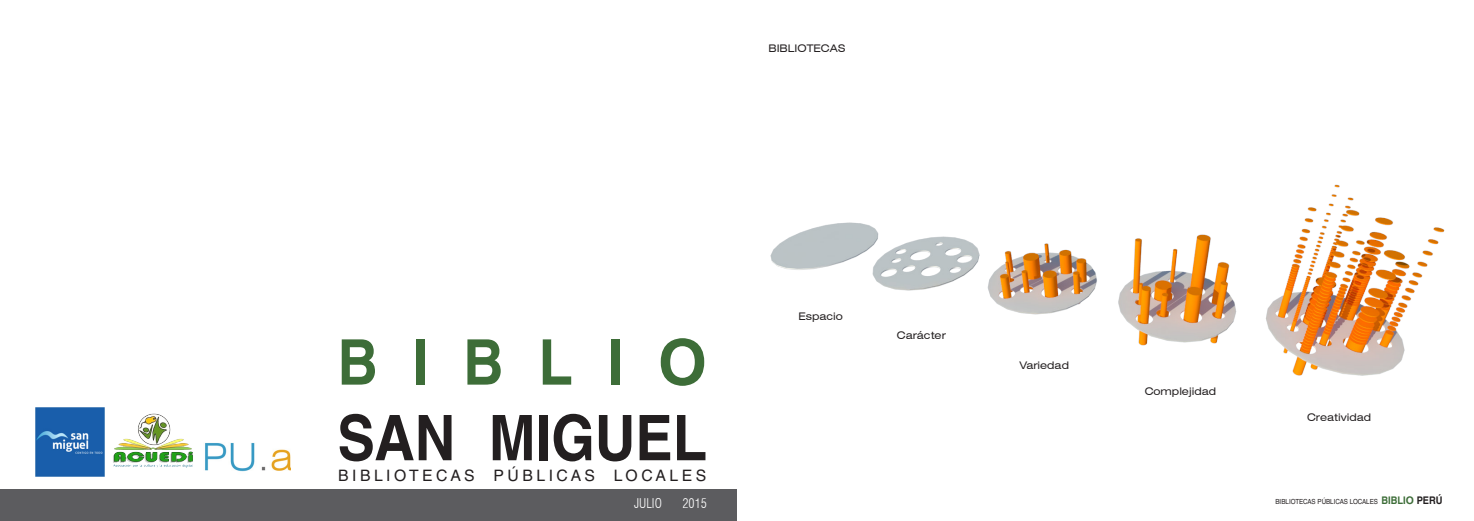
<style>
.page{position:relative;width:1474px;height:521px;background:#fff}
.page>*{position:absolute;margin:0;border:0;box-sizing:border-box;transform-origin:0 0}
.t1{font:700 63px "Helvetica LT Std";color:#231f20;scale:.89 1}
.t2{font:700 63px "Helvetica LT Std";letter-spacing:.62em;color:#3d6d38;scale:.89 1}
.t3{font:15.75px "Helvetica LT Std";letter-spacing:.22em;color:#231f20}
.t4{font:300 condensed 13.12px "Swiss 721 BT";color:#fff}
.t5{font:expanded 10.5px "Swiss 721 BT";color:#231f20}
.t6{font:7px "Helvetica LT Std";color:#231f20;scale:.89 1}
.s1{font-weight:700;font-size:10.5px;color:#3d6d38}
.s2{font-weight:700;font-size:10.5px}
</style>
<div class="page">
<img style="left:205px;top:443px;width:85px;height:29px">
<div style="left:1px;top:489px;width:736px;height:31px;background:#5c5c5f"></div>
<img style="left:36px;top:408px;width:69px;height:69px">
<img style="left:113px;top:413px;width:80px;height:55px">
<img style="left:770px;top:184px;width:675px;height:192px">
<p class="t5" style="left:768px;top:42px;width:79px">BIBLIOTECAS</p>
<p class="t2" style="left:337px;top:324px;width:417px">BIBLIO</p>
<p class="t1" style="left:337px;top:400px;width:417px">SAN MIGUEL</p>
<p class="t4" style="left:634px;top:495px;width:29px">JULIO</p>
<p class="t4" style="left:682px;top:495px;width:26px">2015</p>
<p class="t3" style="left:338px;top:466px;width:369px">BIBLIOTECAS PÚBLICAS LOCALES</p>
<p class="t5" style="left:798px;top:310px;width:46px">Espacio</p>
<p class="t5" style="left:896px;top:329px;width:50px">Carácter</p>
<p class="t5" style="left:1019px;top:359px;width:51px">Variedad</p>
<p class="t5" style="left:1144px;top:385px;width:73px">Complejidad</p>
<p class="t5" style="left:1306px;top:411px;width:66px">Creatividad</p>
<p class="t6" style="left:1275px;top:497px;width:189px">BIBLIOTECAS PÚBLICAS LOCALES <span class="s1">BIBLIO</span> <span class="s2">PERÚ</span></p>
</div>
